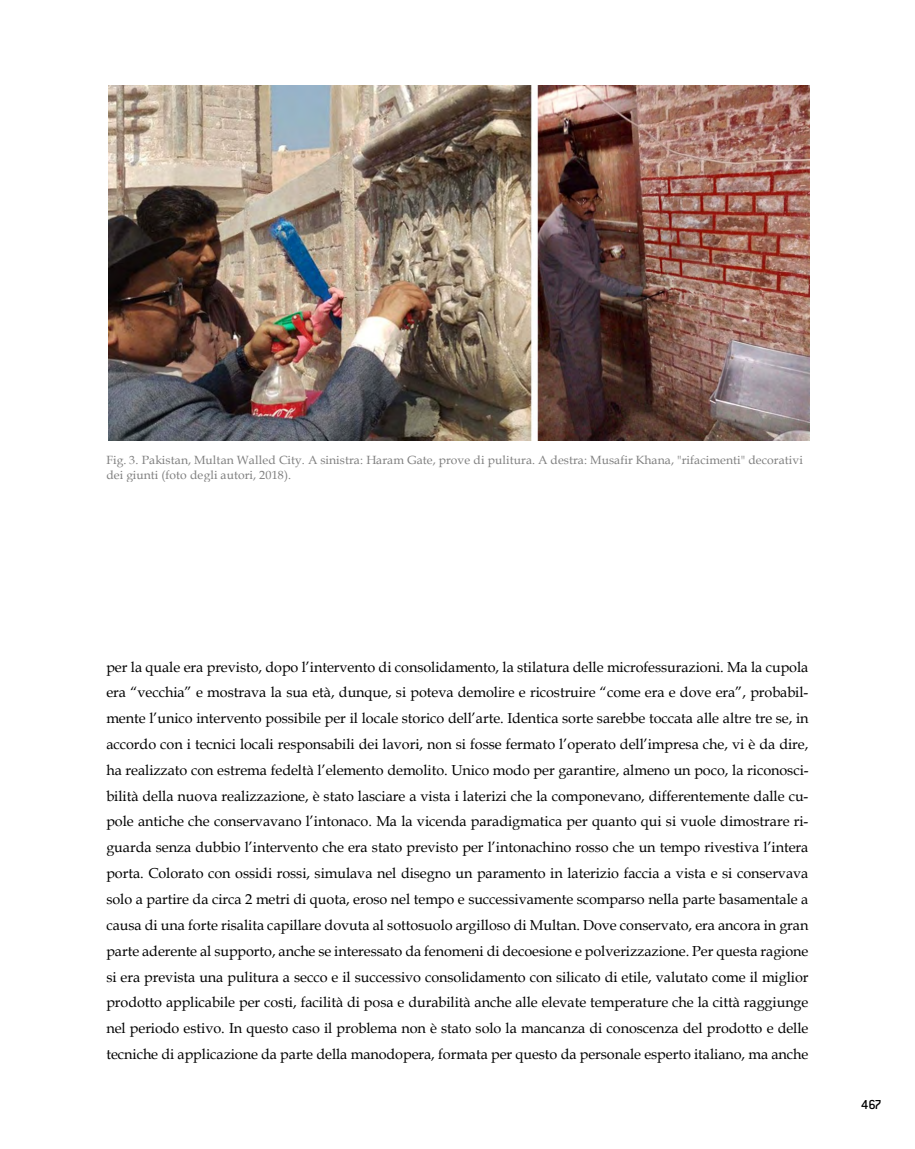
<style>
.page{position:relative;width:915px;height:1149px;background:#fff}
.page>*{position:absolute;margin:0;border:0;box-sizing:border-box;transform-origin:0 0}
.t1{font:14.4px/25.8px "Book Antiqua";letter-spacing:-.005em;color:#000;text-align:justify}
.t2{font:500 14.25px "Conduit ITC";color:#000}
.t3{font:11.85px/14.4px "Book Antiqua";letter-spacing:.005em;color:#7f7f7f}
</style>
<div class="page">
<img style="left:108px;top:86px;width:701px;height:354px">
<p class="t3" style="left:106px;top:453px;width:697px">Fig. 3. Pakistan, Multan Walled City. A sinistra: Haram Gate, prove di pulitura. A destra: Musafir Khana, "rifacimenti" decorativi dei giunti (foto degli autori, 2018).</p>
<p class="t1" style="left:106px;top:653px;width:703px">per la quale era previsto, dopo l’intervento di consolidamento, la stilatura delle microfessurazioni. Ma la cupola era “vecchia” e mostrava la sua età, dunque, si poteva demolire e ricostruire “come era e dove era”, probabil&shy;mente l’unico intervento possibile per il locale storico dell’arte. Identica sorte sarebbe toccata alle altre tre se, in accordo con i tecnici locali responsabili dei lavori, non si fosse fermato l’operato dell’impresa che, vi è da dire, ha realizzato con estrema fedeltà l’elemento demolito. Unico modo per garantire, almeno un poco, la riconosci&shy;bilità della nuova realizzazione, è stato lasciare a vista i laterizi che la componevano, differentemente dalle cu&shy;pole antiche che conservavano l’intonaco. Ma la vicenda paradigmatica per quanto qui si vuole dimostrare ri&shy;guarda senza dubbio l’intervento che era stato previsto per l’intonachino rosso che un tempo rivestiva l’intera porta. Colorato con ossidi rossi, simulava nel disegno un paramento in laterizio faccia a vista e si conservava solo a partire da circa 2 metri di quota, eroso nel tempo e successivamente scomparso nella parte basamentale a causa di una forte risalita capillare dovuta al sottosuolo argilloso di Multan. Dove conservato, era ancora in gran parte aderente al supporto, anche se interessato da fenomeni di decoesione e polverizzazione. Per questa ragione si era prevista una pulitura a secco e il successivo consolidamento con silicato di etile, valutato come il miglior prodotto applicabile per costi, facilità di posa e durabilità anche alle elevate temperature che la città raggiunge nel periodo estivo. In questo caso il problema non è stato solo la mancanza di conoscenza del prodotto e delle tecniche di applicazione da parte della manodopera, formata per questo da personale esperto italiano, ma anche</p>
<p class="t2" style="left:860px;top:1095px;width:22px">467</p>
</div>
